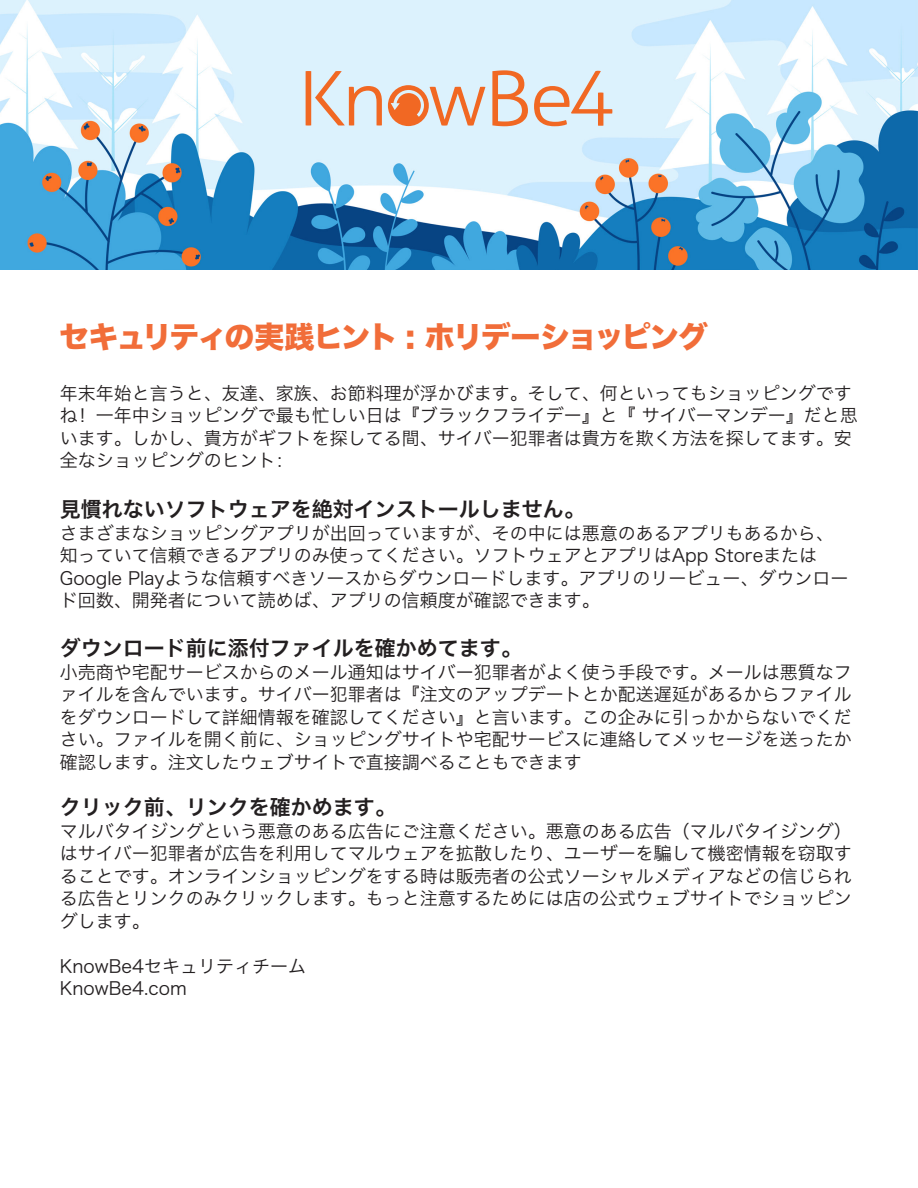
<style>
.page{position:relative;width:918px;height:1188px;background:#fff}
.page>*{position:absolute;margin:0;border:0;box-sizing:border-box;transform-origin:0 0}
.t1{font:30px "Hira Kaku Std N W8";letter-spacing:-.07em;color:#f16d39}
.t2{font:21px "Hiragino Sans GB W6";color:#231f20}
.t3{font:18px/22.5px "Hiragino Sans GB W3";color:#231f20}
</style>
<div class="page">
<img style="left:0;top:0;width:918px;height:270px">
<svg style="left:492px;top:70px;width:36px;height:56px;background:#e5b59d"></svg>
<svg style="left:306px;top:71px;width:76px;height:55px;background:#e1cbc0"></svg>
<svg style="left:388px;top:85px;width:97px;height:41px;background:#e5b197"></svg>
<svg style="left:534px;top:71px;width:78px;height:55px;background:#e1cec4"></svg>
<p class="t1" style="left:59px;top:320px;width:651px">セキュリティの実践ヒント : ホリデーショッピング</p>
<p class="t3" style="left:60px;top:381px;width:799px">年末年始と言うと、友達、家族、お節料理が浮かびます。そして、何といってもショッピングですね！一年中ショッピングで最も忙しい日は『ブラックフライデー』と『 サイバーマンデー』だと思います。しかし、貴方がギフトを探してる間、サイバー犯罪者は貴方を欺く方法を探してます。安全なショッピングのヒント：</p>
<p class="t2" style="left:60px;top:496px;width:526px">見慣れないソフトウェアを絶対インストールしません。</p>
<p class="t3" style="left:60px;top:522px;width:790px">さまざまなショッピングアプリが出回っていますが、その中には悪意のあるアプリもあるから、知っていて信頼できるアプリのみ使ってください。ソフトウェアとアプリはApp StoreまたはGoogle Playような信頼すべきソースからダウンロードします。アプリのリービュー、ダウンロード回数、開発者について読めば、アプリの信頼度が確認できます。</p>
<p class="t2" style="left:60px;top:635px;width:463px">ダウンロード前に添付ファイルを確かめてます。</p>
<p class="t3" style="left:60px;top:660px;width:793px;text-align:justify">小売商や宅配サービスからのメール通知はサイバー犯罪者がよく使う手段です。メールは悪質なファイルを含んでいます。サイバー犯罪者は『注文のアップデートとか配送遅延があるからファイルをダウンロードして詳細情報を確認してください』と言います。この企みに引っかからないでください。ファイルを開く前に、ショッピングサイトや宅配サービスに連絡してメッセージを送ったか確認します。注文したウェブサイトで直接調べることもできます</p>
<p class="t2" style="left:60px;top:793px;width:337px">クリック前、リンクを確かめます。</p>
<p class="t3" style="left:60px;top:819px;width:793px;text-align:justify">マルバタイジングという悪意のある広告にご注意ください。悪意のある広告（マルバタイジング）はサイバー犯罪者が広告を利用してマルウェアを拡散したり、ユーザーを騙して機密情報を窃取することです。オンラインショッピングをする時は販売者の公式ソーシャルメディアなどの信じられる広告とリンクのみクリックします。もっと注意するためには店の公式ウェブサイトでショッピングします。</p>
<p class="t3" style="left:60px;top:954px;width:248px">KnowBe4セキュリティチーム</p>
<p class="t3" style="left:60px;top:977px;width:128px">KnowBe4.com</p>
</div>
